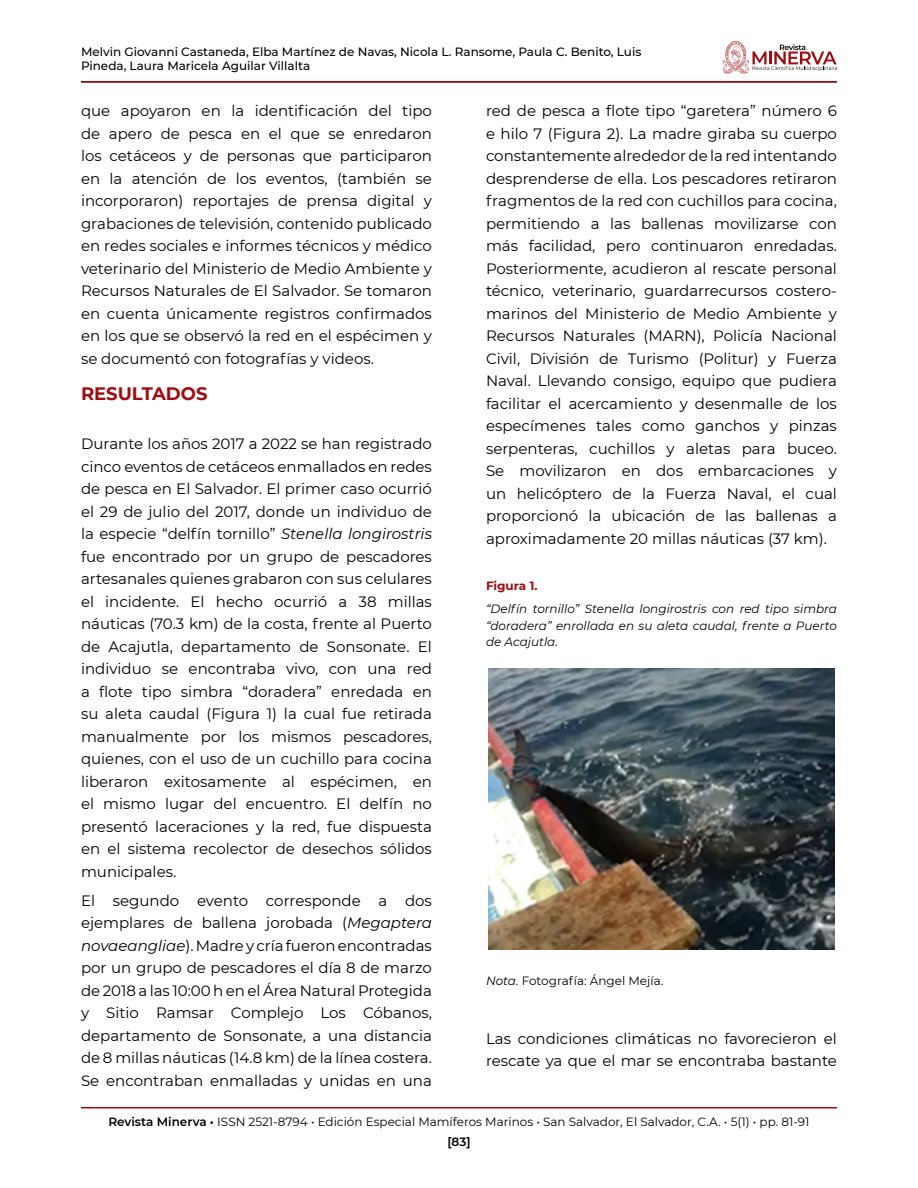
<style>
.page{position:relative;width:918px;height:1188px;background:#fff}
.page>*{position:absolute;margin:0;border:0;box-sizing:border-box;transform-origin:0 0}
.t1{font:700 18px "Montserrat";color:#9f0b10}
.t2{font:15px/22.5px "Montserrat";color:#000;text-align:justify}
.t3{font:12px/19.5px "Montserrat";color:#000;text-align:center}
.t4{font:500 12px/14.4px "Montserrat";color:#000}
.t5{font:italic 12px/16.5px "Montserrat";color:#000;text-align:justify}
.t6{font:700 12px "Montserrat";color:#9f0b10}
.s1{font-style:italic}
.s2{font-weight:600}
</style>
<div class="page">
<hr style="left:81px;top:81px;width:756px;height:1px;background:#9f0b10">
<hr style="left:81px;top:1107px;width:756px;height:1px;background:#9f0b10">
<svg style="left:723px;top:41px;width:114px;height:33px"></svg>
<img style="left:488px;top:669px;width:347px;height:280px">
<p class="t4" style="left:81px;top:44px;width:562px">Melvin Giovanni Castaneda, Elba Martínez de Navas, Nicola L. Ransome, Paula C. Benito, Luis<br>Pineda, Laura Maricela Aguilar Villalta</p>
<p class="t2" style="left:81px;top:99px;width:353px">que apoyaron en la identificación del tipo de apero de pesca en el que se enredaron los cetáceos y de personas que participaron en la atención de los eventos, (también se incorporaron) reportajes de prensa digital y grabaciones de televisión, contenido publicado en redes sociales e informes técnicos y médico veterinario del Ministerio de Medio Ambiente y Recursos Naturales de El Salvador. Se tomaron en cuenta únicamente registros confirmados en los que se observó la red en el espécimen y se documentó con fotografías y videos.</p>
<p class="t1" style="left:81px;top:380px;width:128px">RESULTADOS</p>
<p class="t2" style="left:81px;top:432px;width:353px">Durante los años 2017 a 2022 se han registrado cinco eventos de cetáceos enmallados en redes de pesca en El Salvador. El primer caso ocurrió el 29 de julio del 2017, donde un individuo de la especie “delfín tornillo” <span class="s1">Stenella longirostris </span>fue encontrado por un grupo de pescadores artesanales quienes grabaron con sus celulares el incidente. El hecho ocurrió a 38 millas náuticas (70.3 km) de la costa, frente al Puerto de Acajutla, departamento de Sonsonate. El individuo se encontraba vivo, con una red a flote tipo simbra “doradera” enredada en su aleta caudal (Figura 1) la cual fue retirada manualmente por los mismos pescadores, quienes, con el uso de un cuchillo para cocina liberaron exitosamente al espécimen, en el mismo lugar del encuentro. El delfín no presentó laceraciones y la red, fue dispuesta en el sistema recolector de desechos sólidos municipales.</p>
<p class="t2" style="left:81px;top:889px;width:353px">El segundo evento corresponde a dos ejemplares de ballena jorobada (<span class="s1">Megaptera novaeangliae</span>). Madre y cría fueron encontradas por un grupo de pescadores el día 8 de marzo de 2018 a las 10:00 h en el Área Natural Protegida y Sitio Ramsar Complejo Los Cóbanos, departamento de Sonsonate, a una distancia de 8 millas náuticas (14.8 km) de la línea costera.<br>Se encontraban enmalladas y unidas en una</p>
<p class="t2" style="left:486px;top:99px;width:353px">red de pesca a flote tipo “garetera” número 6 e hilo 7 (Figura 2). La madre giraba su cuerpo constantemente alrededor de la red intentando desprenderse de ella. Los pescadores retiraron fragmentos de la red con cuchillos para cocina, permitiendo a las ballenas movilizarse con más facilidad, pero continuaron enredadas.<br>Posteriormente, acudieron al rescate personal técnico, veterinario, guardarrecursos costero&shy;marinos del Ministerio de Medio Ambiente y Recursos Naturales (MARN), Policía Nacional Civil, División de Turismo (Politur) y Fuerza Naval. Llevando consigo, equipo que pudiera facilitar el acercamiento y desenmalle de los especímenes tales como ganchos y pinzas serpenteras, cuchillos y aletas para buceo.<br>Se movilizaron en dos embarcaciones y un helicóptero de la Fuerza Naval, el cual proporcionó la ubicación de las ballenas a aproximadamente 20 millas náuticas (37 km).</p>
<p class="t6" style="left:486px;top:577px;width:53px">Figura 1.</p>
<p class="t5" style="left:486px;top:600px;width:352px">“Delfín tornillo” Stenella longirostris con red tipo simbra “doradera” enrollada en su aleta caudal, frente a Puerto de Acajutla.</p>
<p class="t3" style="left:486px;top:971px;width:179px"><span class="s1">Nota.</span> Fotografía: Ángel Mejía.</p>
<p class="t2" style="left:486px;top:1027px;width:352px">Las condiciones climáticas no favorecieron el rescate ya que el mar se encontraba bastante</p>
<p class="t3" style="left:108px;top:1112px;width:703px"><span class="s2">Revista Minerva •</span> ISSN 2521-8794 • Edición Especial Mamíferos Marinos • San Salvador, El Salvador, C.A. • 5(1) • pp. 81-91 <span class="s2">[83]</span></p>
</div>
